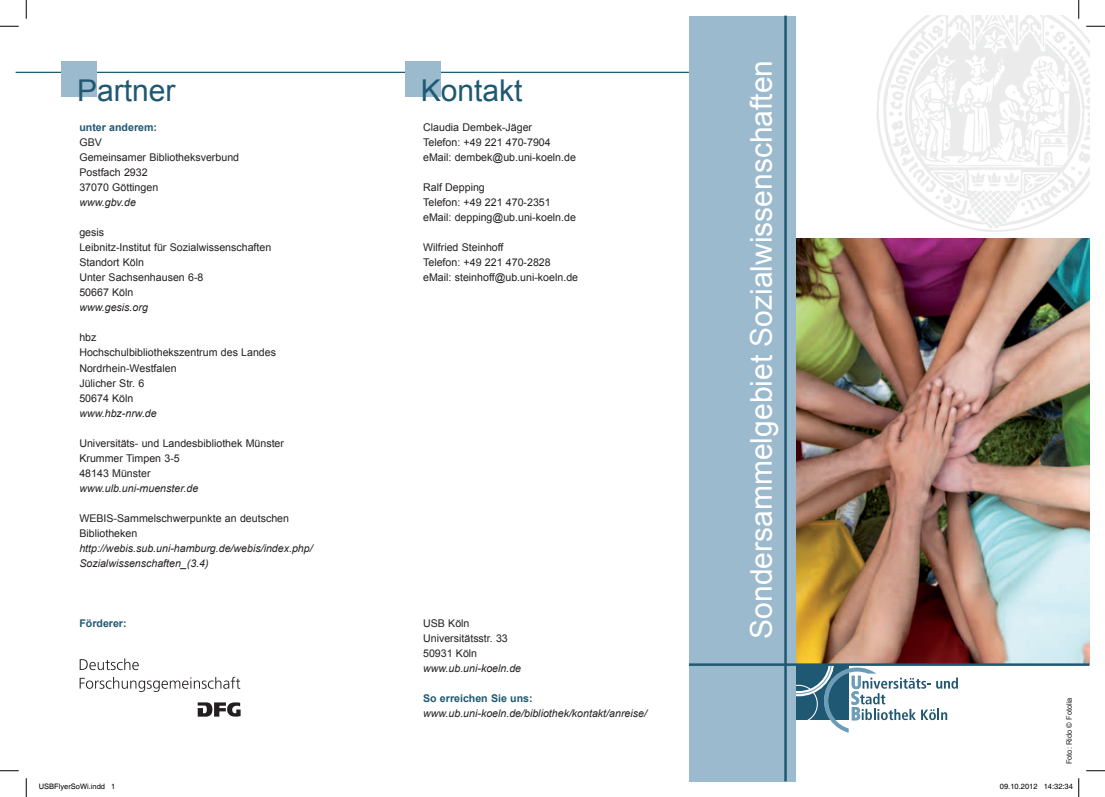
<style>
.page{position:relative;width:1105px;height:797px;background:#fff}
.page>*{position:absolute;margin:0;border:0;box-sizing:border-box;transform-origin:0 0}
.t1{font:30px "Arial";color:#fff}
.t2{font:30px "Arial";color:#1f5872}
.t3{font:10.62px/15px "Arial";color:#231f20}
.t4{font:italic 10.62px/15px "Arial";color:#231f20}
.t5{font:700 10.62px "Arial";color:#1f5872}
.t6{font:7.5px "Helvetica";color:#000}
.t7{font:7.5px "Arial";color:#231f20}
</style>
<div class="page">
<img style="left:795px;top:239px;width:294px;height:424px">
<svg style="left:795px;top:666px;width:163px;height:66px"></svg>
<hr style="left:16px;top:72px;width:673px;height:1px;background:#1f5872">
<div style="left:62px;top:62px;width:35px;height:35px;background:#9bbace"></div>
<div style="left:405px;top:62px;width:36px;height:35px;background:#9bbace"></div>
<svg style="left:80px;top:677px;width:160px;height:15px"></svg>
<svg style="left:80px;top:658px;width:59px;height:12px"></svg>
<svg style="left:198px;top:702px;width:43px;height:14px"></svg>
<div style="left:689px;top:16px;width:106px;height:765px;background:#9bbace"></div>
<img style="left:876px;top:16px;width:213px;height:215px">
<hr style="left:784px;top:16px;width:3px;height:765px;background:#1f5872">
<hr style="left:689px;top:663px;width:400px;height:3px;background:#1f5872">
<svg style="left:0;top:25px;width:19px;height:2px"></svg>
<svg style="left:1086px;top:25px;width:19px;height:2px"></svg>
<svg style="left:0;top:770px;width:19px;height:1px"></svg>
<svg style="left:1086px;top:770px;width:19px;height:1px"></svg>
<svg style="left:25px;top:0;width:2px;height:19px"></svg>
<svg style="left:25px;top:778px;width:2px;height:19px"></svg>
<svg style="left:1078px;top:0;width:1px;height:19px"></svg>
<svg style="left:1078px;top:778px;width:1px;height:19px"></svg>
<h1 class="t1" style="left:742px;top:638px;width:580px;rotate:-90deg">Sondersammelgebiet Sozialwissenschaften</h1>
<h1 class="t2" style="left:77px;top:71px;width:100px">Partner</h1>
<h1 class="t2" style="left:421px;top:71px;width:103px">Kontakt</h1>
<p class="t3" style="left:423px;top:120px;width:154px">Claudia Dembek-Jäger<br>Telefon: +49 221 470-7904 eMail: dembek@ub.uni-koeln.de</p>
<p class="t3" style="left:423px;top:180px;width:154px">Ralf Depping<br>Telefon: +49 221 470-2351 eMail: depping@ub.uni-koeln.de</p>
<p class="t3" style="left:423px;top:240px;width:156px">Wilfried Steinhoff<br>Telefon: +49 221 470-2828 eMail: steinhoff@ub.uni-koeln.de</p>
<p class="t5" style="left:79px;top:121px;width:79px">unter anderem:</p>
<p class="t3" style="left:79px;top:135px;width:161px">GBV<br>Gemeinsamer Bibliotheksverbund<br>Postfach 2932<br>37070 Göttingen</p>
<p class="t4" style="left:79px;top:195px;width:58px">www.gbv.de</p>
<p class="t3" style="left:79px;top:225px;width:193px">gesis<br>Leibnitz-Institut für Sozialwissenschaften<br>Standort Köln<br>Unter Sachsenhausen 6-8<br>50667 Köln</p>
<p class="t4" style="left:79px;top:300px;width:70px">www.gesis.org</p>
<p class="t3" style="left:79px;top:330px;width:198px">hbz<br>Hochschulbibliothekszentrum des Landes<br>Nordrhein-Westfalen<br>Jülicher Str. 6<br>50674 Köln</p>
<p class="t4" style="left:79px;top:405px;width:79px">www.hbz-nrw.de</p>
<p class="t3" style="left:79px;top:435px;width:206px">Universitäts- und Landesbibliothek Münster<br>Krummer Timpen 3-5<br>48143 Münster</p>
<p class="t4" style="left:79px;top:480px;width:120px">www.ulb.uni-muenster.de</p>
<p class="t3" style="left:79px;top:510px;width:211px">WEBIS-Sammelschwerpunkte an deutschen<br>Bibliotheken</p>
<p class="t4" style="left:79px;top:540px;width:235px">http://webis.sub.uni-hamburg.de/webis/index.php/<br>Sozialwissenschaften_(3.4)</p>
<p class="t3" style="left:423px;top:615px;width:86px">USB Köln<br>Universitätsstr. 33<br>50931 Köln</p>
<p class="t4" style="left:423px;top:660px;width:100px">www.ub.uni-koeln.de</p>
<p class="t5" style="left:423px;top:691px;width:111px">So erreichen Sie uns:</p>
<p class="t4" style="left:423px;top:705px;width:225px">www.ub.uni-koeln.de/bibliothek/kontakt/anreise/</p>
<p class="t7" style="left:1064px;top:764px;width:68px;rotate:-90deg">Foto: Rido © Fotolia</p>
<p class="t5" style="left:79px;top:616px;width:49px">Förderer:</p>
<p class="t6" style="left:39px;top:782px;width:78px">USBFlyerSoWi.indd 1</p>
<p class="t6" style="left:1000px;top:782px;width:74px">09.10.2012 14:32:34</p>
</div>
